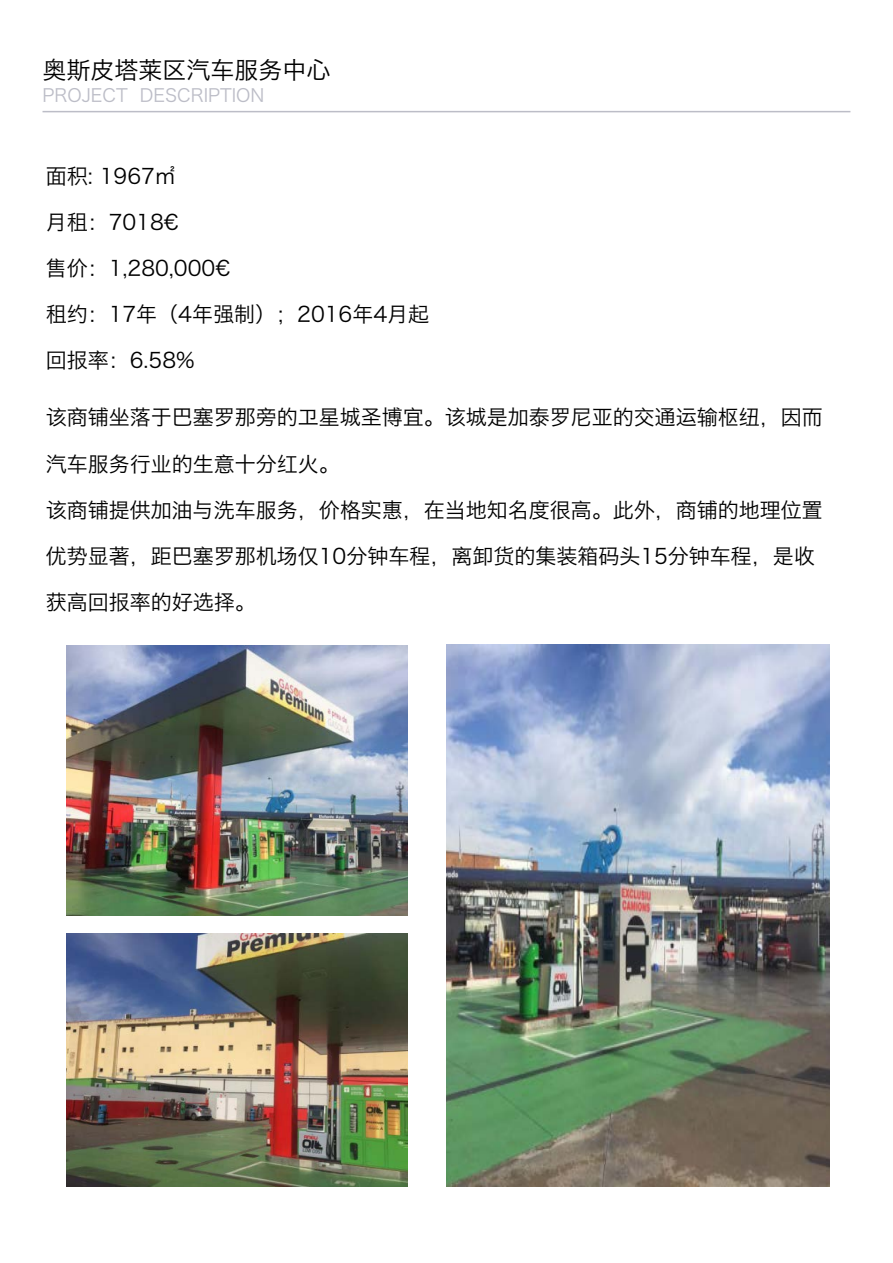
<style>
.page{position:relative;width:893px;height:1263px;background:#fff}
.page>*{position:absolute;margin:0;border:0;box-sizing:border-box;transform-origin:0 0}
.t1{font:24px "Hiragino Sans GB W3";color:#000}
.t2{font:21px/46.2px "Hiragino Sans GB W3";color:#000}
.t3{font:18px "Hiragino Sans GB W3";color:#bcbdc7}
</style>
<div class="page">
<hr style="left:43px;top:111px;width:807px;height:1px;background:#bcbdc7">
<img style="left:446px;top:645px;width:383px;height:542px">
<img style="left:67px;top:645px;width:340px;height:271px">
<img style="left:67px;top:933px;width:340px;height:254px">
<p class="t1" style="left:43px;top:55px;width:289px">奥斯皮塔莱区汽车服务中心</p>
<p class="t3" style="left:43px;top:84px;width:224px">PROJECT DESCRIPTION</p>
<p class="t2" style="left:46px;top:152px;width:186px">面积: 1967㎡<br>月租：7018€<br>售价：1,280,000€</p>
<p class="t2" style="left:46px;top:291px;width:385px">租约：17年（4年强制）；2016年4月起回报率：6.58%</p>
<p class="t2" style="left:46px;top:394px;width:779px">该商铺坐落于巴塞罗那旁的卫星城圣博宜。该城是加泰罗尼亚的交通运输枢纽，因而汽车服务行业的生意十分红火。</p>
<p class="t2" style="left:46px;top:486px;width:779px">该商铺提供加油与洗车服务，价格实惠，在当地知名度很高。此外，商铺的地理位置</p>
<p class="t2" style="left:46px;top:533px;width:771px">优势显著，距巴塞罗那机场仅10分钟车程，离卸货的集装箱码头15分钟车程，是收获高回报率的好选择。</p>
</div>
